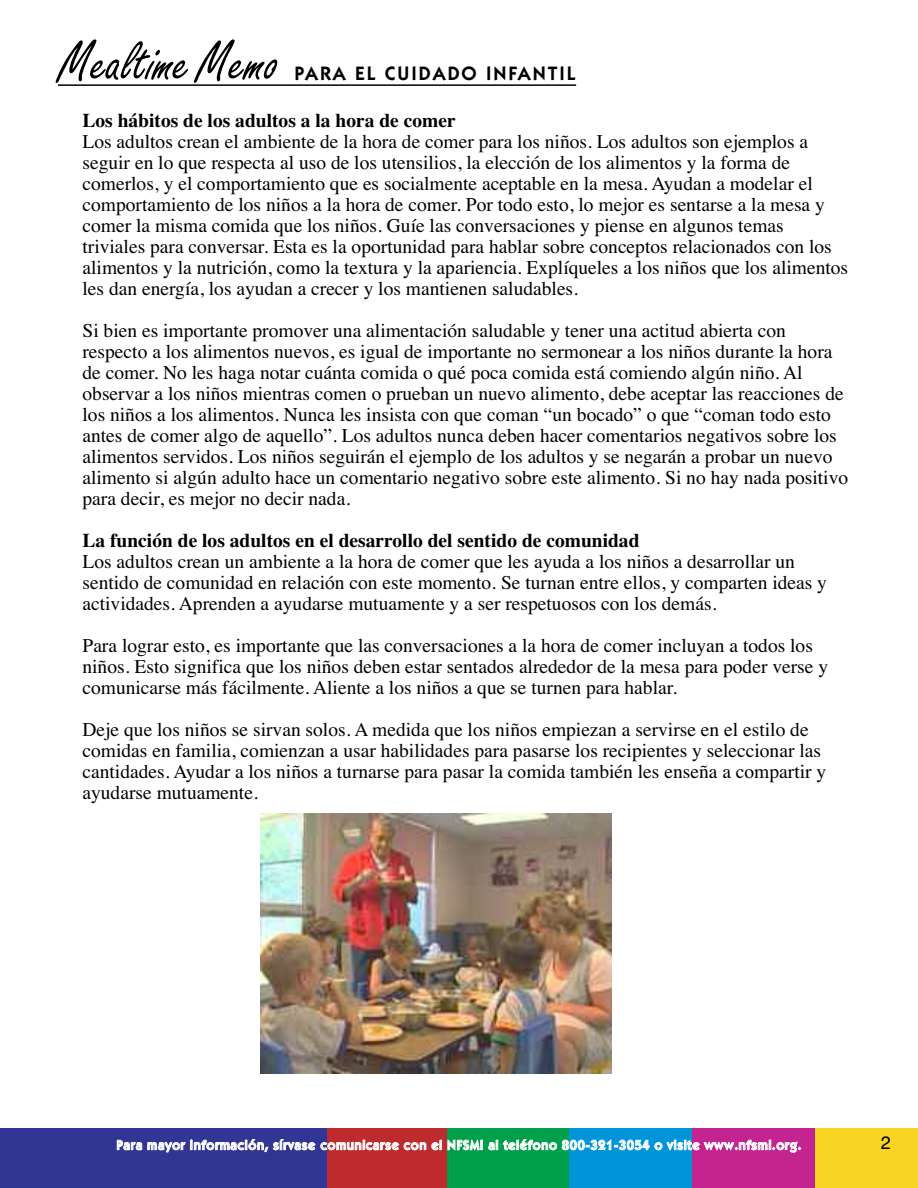
<style>
.page{position:relative;width:918px;height:1188px;background:#fff}
.page>*{position:absolute;margin:0;border:0;box-sizing:border-box;transform-origin:0 0}
.t1{font:57px "Freestyle Script";letter-spacing:-.005em;color:#000;scale:.95 1}
.t2{font:19.5px/21px "Times";color:#000}
.t3{font:700 19.5px "Times";color:#000}
.t4{font:600 19.5px "Itc Kabel";letter-spacing:.1em;color:#000}
.t5{font:18px "Helvetica";color:#000}
.t6{font:600 13.5px "Itc Kabel";letter-spacing:.055em;color:#fff;scale:.95 1}
</style>
<div class="page">
<div style="left:446px;top:1128px;width:124px;height:60px;background:#009f4b"></div>
<div style="left:0;top:1128px;width:328px;height:60px;background:#313695"></div>
<div style="left:327px;top:1128px;width:120px;height:60px;background:#bd2b2e"></div>
<div style="left:570px;top:1128px;width:123px;height:60px;background:#0095d8"></div>
<div style="left:814px;top:1128px;width:104px;height:60px;background:#f8d422"></div>
<div style="left:692px;top:1128px;width:122px;height:60px;background:#c32490"></div>
<hr style="left:58px;top:84px;width:518px;height:2px;background:#000">
<img style="left:261px;top:813px;width:350px;height:260px">
<h1 class="t1" style="left:58px;top:28px;width:232px">Mealtime Memo</h1>
<p class="t4" style="left:294px;top:66px;width:283px">PARA EL CUIDADO INFANTIL</p>
<p class="t3" style="left:83px;top:109px;width:375px">Los hábitos de los adultos a la hora de comer</p>
<p class="t2" style="left:83px;top:131px;width:767px">Los adultos crean el ambiente de la hora de comer para los niños. Los adultos son ejemplos a seguir en lo que respecta al uso de los utensilios, la elección de los alimentos y la forma de comerlos, y el comportamiento que es socialmente aceptable en la mesa. Ayudan a modelar el comportamiento de los niños a la hora de comer. Por todo esto, lo mejor es sentarse a la mesa y comer la misma comida que los niños. Guíe las conversaciones y piense en algunos temas triviales para conversar. Esta es la oportunidad para hablar sobre conceptos relacionados con los alimentos y la nutrición, como la textura y la apariencia. Explíqueles a los niños que los alimentos les dan energía, los ayudan a crecer y los mantienen saludables.</p>
<p class="t2" style="left:82px;top:320px;width:767px">Si bien es importante promover una alimentación saludable y tener una actitud abierta con respecto a los alimentos nuevos, es igual de importante no sermonear a los niños durante la hora de comer. No les haga notar cuánta comida o qué poca comida está comiendo algún niño. Al observar a los niños mientras comen o prueban un nuevo alimento, debe aceptar las reacciones de los niños a los alimentos. Nunca les insista con que coman “un bocado” o que “coman todo esto antes de comer algo de aquello”. Los adultos nunca deben hacer comentarios negativos sobre los alimentos servidos. Los niños seguirán el ejemplo de los adultos y se negarán a probar un nuevo alimento si algún adulto hace un comentario negativo sobre este alimento. Si no hay nada positivo para decir, es mejor no decir nada.</p>
<p class="t3" style="left:82px;top:529px;width:559px">La función de los adultos en el desarrollo del sentido de comunidad</p>
<p class="t2" style="left:82px;top:551px;width:746px">Los adultos crean un ambiente a la hora de comer que les ayuda a los niños a desarrollar un sentido de comunidad en relación con este momento. Se turnan entre ellos, y comparten ideas y actividades. Aprenden a ayudarse mutuamente y a ser respetuosos con los demás.</p>
<p class="t2" style="left:82px;top:635px;width:747px">Para lograr esto, es importante que las conversaciones a la hora de comer incluyan a todos los niños. Esto significa que los niños deben estar sentados alrededor de la mesa para poder verse y comunicarse más fácilmente. Aliente a los niños a que se turnen para hablar.</p>
<p class="t2" style="left:82px;top:719px;width:745px">Deje que los niños se sirvan solos. A medida que los niños empiezan a servirse en el estilo de comidas en familia, comienzan a usar habilidades para pasarse los recipientes y seleccionar las cantidades. Ayudar a los niños a turnarse para pasar la comida también les enseña a compartir y ayudarse mutuamente.</p>
<p class="t6" style="left:116px;top:1140px;width:722px">Para mayor información, sírvase comunicarse con el NFSMI al teléfono 800-321-3054 o visite www.nfsmi.org.</p>
<p class="t5" style="left:881px;top:1132px;width:12px">2</p>
</div>
